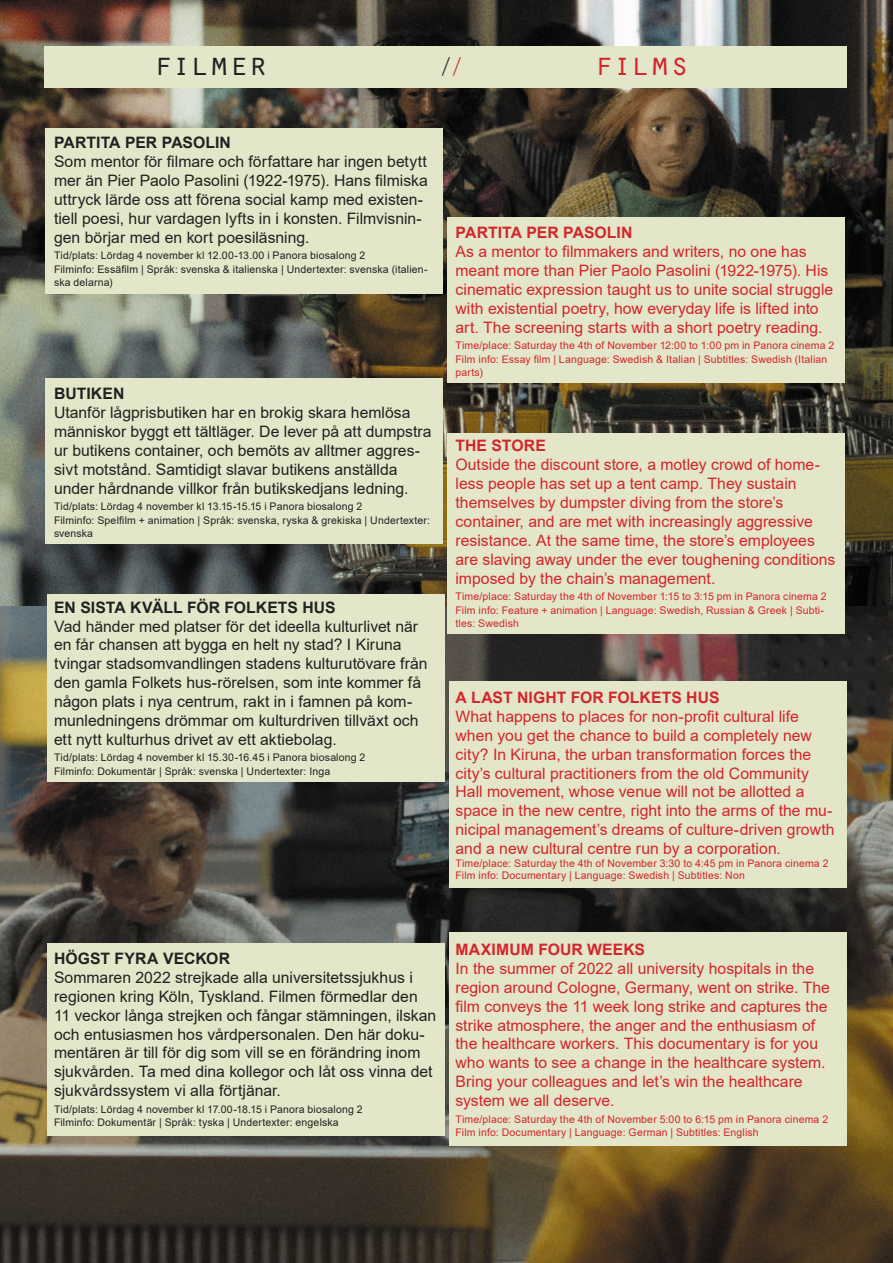
<style>
.page{position:relative;width:893px;height:1263px;background:#fff}
.page>*{position:absolute;margin:0;border:0;box-sizing:border-box;transform-origin:0 0}
.t1{font:33px "Orator Std";letter-spacing:-.025em;color:#222121}
.t2{font:33px "Orator Std";letter-spacing:-.02em;color:#d3252c}
.t3{font:24px "Orator Std";color:#222121}
.t4{font:15.75px/18.9px "Arial";color:#d3252c}
.t5{font:15.75px/18.9px "Arial";color:#222121}
.t6{font:700 15.75px "Arial";letter-spacing:.005em;color:#222121}
.t7{font:700 15.75px "Arial";letter-spacing:.005em;color:#d3252c}
.t8{font:10.5px/13.5px "Arial";letter-spacing:.015em;color:#d3252c}
.t9{font:10.5px/13.5px "Arial";letter-spacing:.015em;color:#222121}
.s1{color:#d3252c}
</style>
<div class="page">
<img style="left:0;top:0;width:893px;height:1263px">
<div style="left:45px;top:47px;width:802px;height:41px;background:#e3e6c8"></div>
<div style="left:45px;top:128px;width:397px;height:166px;background:#e3e6c8"></div>
<div style="left:45px;top:378px;width:397px;height:166px;background:#e3e6c8"></div>
<div style="left:47px;top:594px;width:398px;height:187px;background:#e3e6c8"></div>
<div style="left:47px;top:943px;width:398px;height:193px;background:#e3e6c8"></div>
<div style="left:447px;top:217px;width:398px;height:166px;background:#e3e6c8"></div>
<div style="left:447px;top:433px;width:398px;height:201px;background:#e3e6c8"></div>
<div style="left:449px;top:681px;width:398px;height:207px;background:#e3e6c8"></div>
<div style="left:449px;top:932px;width:398px;height:214px;background:#e3e6c8"></div>
<p class="t1" style="left:153px;top:41px;width:116px">filmer</p>
<p class="t3" style="left:439px;top:50px;width:27px">/<span class="s1">/</span></p>
<p class="t2" style="left:594px;top:41px;width:97px">films</p>
<p class="t6" style="left:54px;top:132px;width:179px">PARTITA PER PASOLIN</p>
<p class="t5" style="left:54px;top:152px;width:375px">Som mentor för filmare och författare har ingen betytt mer än Pier Paolo Pasolini (1922-1975). Hans filmiska uttryck lärde oss att förena social kamp med existen&shy;tiell poesi, hur vardagen lyfts in i konsten. Filmvisnin&shy;gen börjar med en kort poesiläsning.</p>
<p class="t9" style="left:54px;top:249px;width:313px">Tid/plats: Lördag 4 november kl 12.00-13.00 i Panora biosalong 2</p>
<p class="t9" style="left:54px;top:262px;width:375px">Filminfo: Essäfilm | Språk: svenska &amp; italienska | Undertexter: svenska (italien&shy;ska delarna)</p>
<p class="t6" style="left:54px;top:382px;width:72px">BUTIKEN</p>
<p class="t5" style="left:54px;top:403px;width:379px">Utanför lågprisbutiken har en brokig skara hemlösa människor byggt ett tältläger. De lever på att dumpstra ur butikens container, och bemöts av alltmer aggres&shy;sivt motstånd. Samtidigt slavar butikens anställda under hårdnande villkor från butikskedjans ledning.</p>
<p class="t9" style="left:54px;top:499px;width:310px">Tid/plats: Lördag 4 november kl 13.15-15.15 i Panora biosalong 2</p>
<p class="t9" style="left:54px;top:513px;width:378px">Filminfo: Spelfilm + animation | Språk: svenska, ryska &amp; grekiska | Undertexter: svenska</p>
<p class="t6" style="left:54px;top:596px;width:283px">EN SISTA KVÄLL FÖR FOLKETS HUS</p>
<p class="t5" style="left:54px;top:616px;width:375px">Vad händer med platser för det ideella kulturlivet när en får chansen att bygga en helt ny stad? I Kiruna tvingar stadsomvandlingen stadens kulturutövare från den gamla Folkets hus-rörelsen, som inte kommer få någon plats i nya centrum, rakt in i famnen på kom&shy;munledningens drömmar om kulturdriven tillväxt och ett nytt kulturhus drivet av ett aktiebolag.</p>
<p class="t9" style="left:54px;top:751px;width:313px">Tid/plats: Lördag 4 november kl 15.30-16.45 i Panora biosalong 2</p>
<p class="t9" style="left:54px;top:764px;width:278px">Filminfo: Dokumentär | Språk: svenska | Undertexter: Inga</p>
<p class="t7" style="left:455px;top:222px;width:179px">PARTITA PER PASOLIN</p>
<p class="t4" style="left:455px;top:242px;width:379px">As a mentor to filmmakers and writers, no one has meant more than Pier Paolo Pasolini (1922-1975). His cinematic expression taught us to unite social struggle with existential poetry, how everyday life is lifted into art. The screening starts with a short poetry reading.</p>
<p class="t8" style="left:455px;top:339px;width:380px">Time/place: Saturday the 4th of November 12:00 to 1:00 pm in Panora cinema 2</p>
<p class="t8" style="left:455px;top:352px;width:373px">Film info: Essay film | Language: Swedish &amp; Italian | Subtitles: Swedish (Italian parts)</p>
<p class="t7" style="left:455px;top:435px;width:92px">THE STORE</p>
<p class="t4" style="left:455px;top:455px;width:381px">Outside the discount store, a motley crowd of home&shy;less people has set up a tent camp. They sustain themselves by dumpster diving from the store’s container, and are met with increasingly aggressive resistance. At the same time, the store’s employees are slaving away under the ever toughening conditions imposed by the chain’s management.</p>
<p class="t8" style="left:455px;top:590px;width:373px">Time/place: Saturday the 4th of November 1:15 to 3:15 pm in Panora cinema 2</p>
<p class="t8" style="left:455px;top:603px;width:370px">Film info: Feature + animation | Language: Swedish, Russian &amp; Greek | Subti&shy;tles: Swedish</p>
<p class="t7" style="left:455px;top:686px;width:266px">A LAST NIGHT FOR FOLKETS HUS</p>
<p class="t4" style="left:455px;top:707px;width:381px">What happens to places for non-profit cultural life when you get the chance to build a completely new city? In Kiruna, the urban transformation forces the city’s cultural practitioners from the old Community Hall movement, whose venue will not be allotted a space in the new centre, right into the arms of the mu&shy;nicipal management’s dreams of culture-driven growth and a new cultural centre run by a corporation.</p>
<p class="t8" style="left:455px;top:856px;width:375px">Time/place: Saturday the 4th of November 3:30 to 4:45 pm in Panora cinema 2</p>
<p class="t8" style="left:455px;top:869px;width:291px">Film info: Documentary | Language: Swedish | Subtitles: Non</p>
<p class="t6" style="left:54px;top:947px;width:178px">HÖGST FYRA VECKOR</p>
<p class="t5" style="left:54px;top:968px;width:384px">Sommaren 2022 strejkade alla universitetssjukhus i regionen kring Köln, Tyskland. Filmen förmedlar den 11 veckor långa strejken och fångar stämningen, ilskan och entusiasmen hos vårdpersonalen. Den här doku&shy;mentären är till för dig som vill se en förändring inom sjukvården. Ta med dina kollegor och låt oss vinna det sjukvårdssystem vi alla förtjänar.</p>
<p class="t9" style="left:54px;top:1102px;width:310px">Tid/plats: Lördag 4 november kl 17.00-18.15 i Panora biosalong 2</p>
<p class="t9" style="left:54px;top:1116px;width:286px">Filminfo: Dokumentär | Språk: tyska | Undertexter: engelska</p>
<p class="t7" style="left:455px;top:938px;width:191px">MAXIMUM FOUR WEEKS</p>
<p class="t4" style="left:455px;top:959px;width:376px">In the summer of 2022 all university hospitals in the region around Cologne, Germany, went on strike. The film conveys the 11 week long strike and captures the strike atmosphere, the anger and the enthusiasm of the healthcare workers. This documentary is for you who wants to see a change in the healthcare system.<br>Bring your colleagues and let’s win the healthcare system we all deserve.</p>
<p class="t8" style="left:455px;top:1112px;width:374px">Time/place: Saturday the 4th of November 5:00 to 6:15 pm in Panora cinema 2</p>
<p class="t8" style="left:455px;top:1126px;width:305px">Film info: Documentary | Language: German | Subtitles: English</p>
</div>
